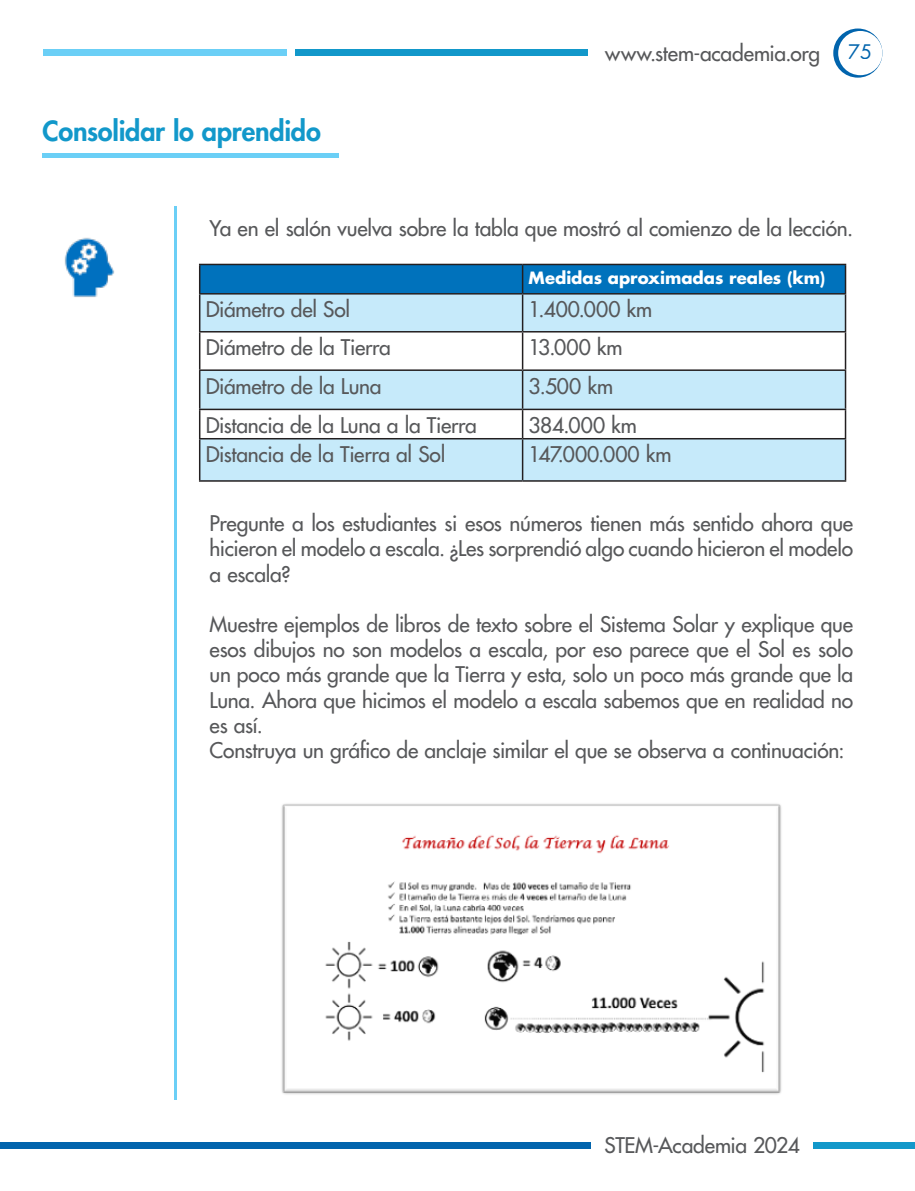
<style>
.page{position:relative;width:915px;height:1191px;background:#fff}
.page>*{position:absolute;margin:0;border:0;box-sizing:border-box;transform-origin:0 0}
.t1{font:800 27px "Futura Std";letter-spacing:-.01em;color:#1298ca}
.t2{font:500 21px/25.2px "Futura Std";letter-spacing:-.01em;color:#57585a;text-align:justify}
.t3{font:19.5px "Futura Std";color:#0164ad}
.t4{font:700 16.5px "Futura Std";color:#fff}
</style>
<div class="page">
<svg style="left:833px;top:29px;width:49px;height:49px"></svg>
<div style="left:837px;top:31px;width:45px;height:44px;background:#fff;border-radius:50%"></div>
<hr style="left:43px;top:154px;width:295px;height:4px;background:#6bcff6">
<hr style="left:174px;top:206px;width:3px;height:893px;background:#6bcff6">
<img style="left:64px;top:237px;width:50px;height:60px">
<svg style="left:200px;top:294px;width:644px;height:186px;fill:#c6eafa"></svg>
<div style="left:199px;top:264px;width:645px;height:29px;background:#0072bc"></div>
<hr style="left:522px;top:264px;width:324px;height:1px;background:#231f20">
<hr style="left:521px;top:265px;width:2px;height:28px;background:#231f20">
<hr style="left:844px;top:265px;width:2px;height:28px;background:#231f20">
<hr style="left:199px;top:293px;width:323px;height:1px;background:#231f20">
<hr style="left:199px;top:294px;width:1px;height:37px;background:#231f20">
<hr style="left:522px;top:293px;width:324px;height:1px;background:#231f20">
<hr style="left:521px;top:294px;width:2px;height:37px;background:#231f20">
<hr style="left:844px;top:294px;width:2px;height:37px;background:#231f20">
<hr style="left:199px;top:331px;width:323px;height:1px;background:#231f20">
<hr style="left:199px;top:332px;width:1px;height:37px;background:#231f20">
<hr style="left:522px;top:331px;width:324px;height:1px;background:#231f20">
<hr style="left:521px;top:332px;width:2px;height:37px;background:#231f20">
<hr style="left:844px;top:332px;width:2px;height:37px;background:#231f20">
<hr style="left:199px;top:369px;width:323px;height:2px;background:#231f20">
<hr style="left:199px;top:371px;width:1px;height:38px;background:#231f20">
<hr style="left:522px;top:369px;width:324px;height:2px;background:#231f20">
<hr style="left:521px;top:371px;width:2px;height:38px;background:#231f20">
<hr style="left:844px;top:371px;width:2px;height:38px;background:#231f20">
<hr style="left:199px;top:409px;width:323px;height:1px;background:#231f20">
<svg style="left:199px;top:410px;width:1px;height:28px"></svg>
<hr style="left:522px;top:409px;width:324px;height:1px;background:#231f20">
<hr style="left:521px;top:410px;width:2px;height:28px;background:#231f20">
<hr style="left:844px;top:410px;width:2px;height:28px;background:#231f20">
<hr style="left:199px;top:438px;width:323px;height:1px;background:#231f20">
<hr style="left:199px;top:439px;width:1px;height:41px;background:#231f20">
<hr style="left:522px;top:438px;width:324px;height:1px;background:#231f20">
<hr style="left:521px;top:439px;width:2px;height:41px;background:#231f20">
<hr style="left:844px;top:439px;width:2px;height:41px;background:#231f20">
<hr style="left:199px;top:480px;width:323px;height:2px;background:#231f20">
<hr style="left:522px;top:480px;width:324px;height:2px;background:#231f20">
<img style="left:281px;top:803px;width:501px;height:292px">
<div style="left:295px;top:50px;width:293px;height:6px;background:#1298ca"></div>
<div style="left:0;top:1142px;width:590px;height:6px;background:#0164ad"></div>
<div style="left:813px;top:1142px;width:101px;height:6px;background:#1298ca"></div>
<div style="left:43px;top:50px;width:244px;height:6px;background:#6bcff6"></div>
<p class="t1" style="left:43px;top:114px;width:280px">Consolidar lo aprendido</p>
<p class="t2" style="left:605px;top:40px;width:216px">www.stem-academia.org</p>
<p class="t3" style="left:848px;top:39px;width:26px">75</p>
<p class="t2" style="left:209px;top:216px;width:644px">Ya en el salón vuelva sobre la tabla que mostró al comienzo de la lección.</p>
<p class="t4" style="left:528px;top:267px;width:298px">Medidas aproximadas reales (km)</p>
<p class="t2" style="left:206px;top:297px;width:146px">Diámetro del Sol</p>
<p class="t2" style="left:528px;top:297px;width:125px">1.400.000 km</p>
<p class="t2" style="left:206px;top:335px;width:187px">Diámetro de la Tierra</p>
<p class="t2" style="left:528px;top:335px;width:96px">13.000 km</p>
<p class="t2" style="left:206px;top:373px;width:177px">Diámetro de la Luna</p>
<p class="t2" style="left:528px;top:373px;width:86px">3.500 km</p>
<p class="t2" style="left:206px;top:412px;width:272px">Distancia de la Luna a la Tierra</p>
<p class="t2" style="left:528px;top:412px;width:110px">384.000 km</p>
<p class="t2" style="left:206px;top:442px;width:241px">Distancia de la Tierra al Sol</p>
<p class="t2" style="left:528px;top:442px;width:144px">147.000.000 km</p>
<p class="t2" style="left:209px;top:511px;width:645px">Pregunte a los estudiantes si esos números tienen más sentido ahora que hicieron el modelo a escala. ¿Les sorprendió algo cuando hicieron el modelo a escala?</p>
<p class="t2" style="left:209px;top:611px;width:645px">Muestre ejemplos de libros de texto sobre el Sistema Solar y explique que esos dibujos no son modelos a escala, por eso parece que el Sol es solo un poco más grande que la Tierra y esta, solo un poco más grande que la Luna. Ahora que hicimos el modelo a escala sabemos que en realidad no es así.</p>
<p class="t2" style="left:209px;top:737px;width:636px">Construya un gráfico de anclaje similar el que se observa a continuación:</p>
<p class="t2" style="left:604px;top:1132px;width:197px">STEM-Academia 2024</p>
</div>
